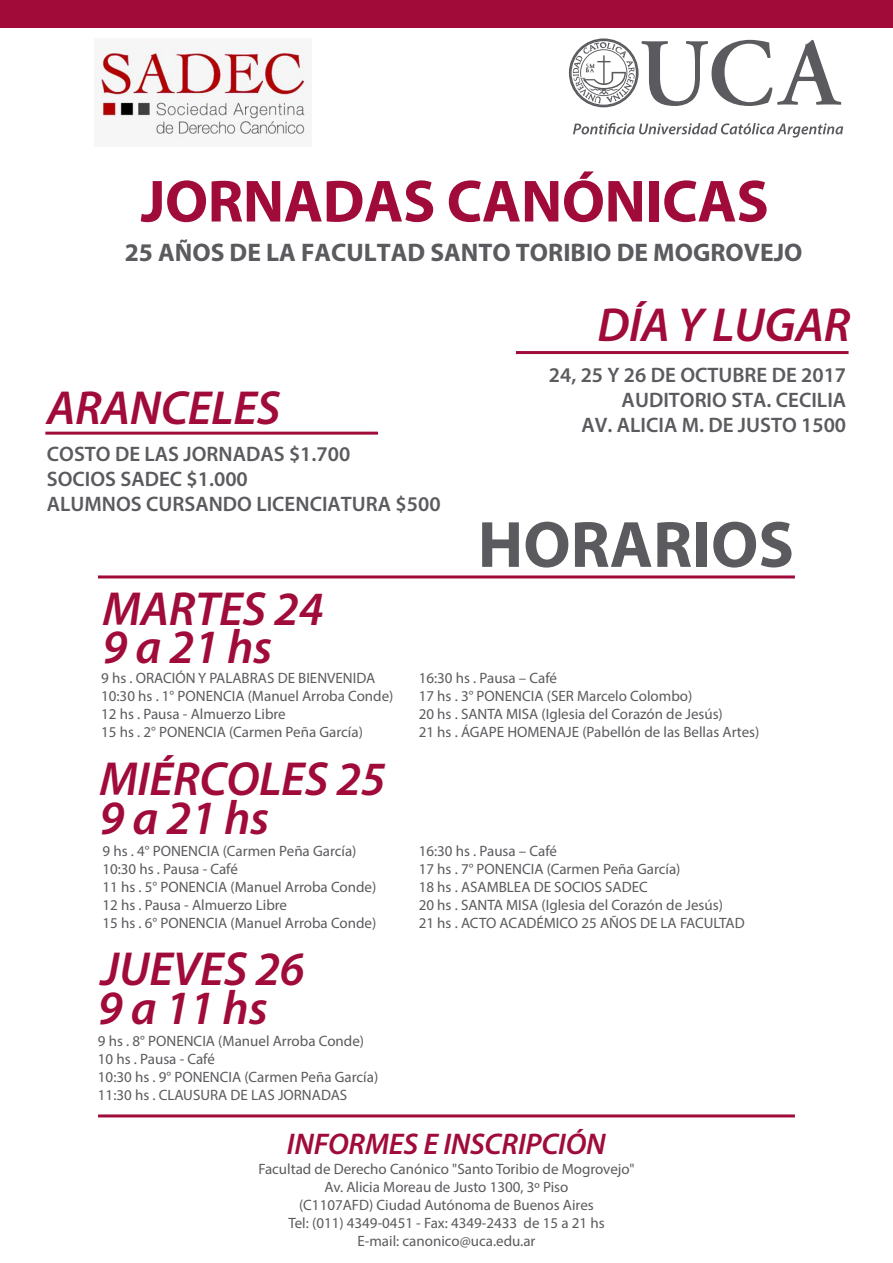
<style>
.page{position:relative;width:893px;height:1263px;background:#fff}
.page>*{position:absolute;margin:0;border:0;box-sizing:border-box;transform-origin:0 0}
.t1{font:700 66px "Myriad Pro";color:#5b5b5f}
.t2{font:700 60px "Myriad Pro";letter-spacing:-.005em;color:#a00b3a}
.t3{font:italic 600 48px/38.8px "Myriad Pro";letter-spacing:-.005em;color:#a00b3a}
.t4{font:italic 600 30px "Myriad Pro";letter-spacing:-.005em;color:#a00b3a}
.t5{font:700 25.5px "Myriad Pro";color:#5b5b5f}
.t6{font:600 21px/25.2px "Myriad Pro";color:#5b5b5f;text-align:right}
.t7{font:15px/18px "Myriad Pro";color:#5b5b5f}
</style>
<div class="page">
<hr style="left:45px;top:432px;width:333px;height:3px;background:#a00b3a">
<hr style="left:516px;top:351px;width:333px;height:3px;background:#a00b3a">
<hr style="left:98px;top:575px;width:697px;height:3px;background:#a00b3a">
<svg style="left:569px;top:38px;width:272px;height:69px"></svg>
<svg style="left:573px;top:123px;width:270px;height:15px"></svg>
<hr style="left:98px;top:1114px;width:697px;height:3px;background:#a00b3a">
<div style="left:0;top:0;width:893px;height:28px;background:#a00b3a"></div>
<img style="left:94px;top:46px;width:214px;height:92px">
<h2 class="t2" style="left:141px;top:162px;width:629px">JORNADAS CANÓNICAS</h2>
<h3 class="t5" style="left:125px;top:236px;width:679px">25 AÑOS DE LA FACULTAD SANTO TORIBIO DE MOGROVEJO</h3>
<h3 class="t3" style="left:47px;top:388px;width:235px">ARANCELES</h3>
<h3 class="t6" style="left:47px;top:441px;width:395px;text-align:left">COSTO DE LAS JORNADAS $1.700<br>SOCIOS SADEC $1.000<br>ALUMNOS CURSANDO LICENCIATURA $500</h3>
<h3 class="t3" style="left:102px;top:589px;width:223px;line-height:37.3px">MARTES 24<br>9 a 21 hs</h3>
<h3 class="t3" style="left:598px;top:304px;width:254px">DÍA Y LUGAR</h3>
<h3 class="t6" style="left:549px;top:362px;width:299px">24, 25 Y 26 DE OCTUBRE DE 2017<br>AUDITORIO STA. CECILIA<br>AV. ALICIA M. DE JUSTO 1500</h3>
<h1 class="t1" style="left:478px;top:502px;width:318px">HORARIOS</h1>
<p class="t7" style="left:101px;top:669px;width:294px">9 hs . ORACIÓN Y PALABRAS DE BIENVENIDA 10:30 hs . 1° PONENCIA (Manuel Arroba Conde)<br>12 hs . Pausa - Almuerzo Libre<br>15 hs . 2° PONENCIA (Carmen Peña García)</p>
<h3 class="t3" style="left:99px;top:758px;width:288px">MIÉRCOLES 25<br>9 a 21 hs</h3>
<p class="t7" style="left:419px;top:669px;width:342px">16:30 hs . Pausa – Café<br>17 hs . 3° PONENCIA (SER Marcelo Colombo)<br>20 hs . SANTA MISA (Iglesia del Corazón de Jesús)<br>21 hs . ÁGAPE HOMENAJE (Pabellón de las Bellas Artes)</p>
<p class="t7" style="left:102px;top:841px;width:275px">9 hs . 4° PONENCIA (Carmen Peña García)<br>10:30 hs . Pausa - Café<br>11 hs . 5° PONENCIA (Manuel Arroba Conde)<br>12 hs . Pausa - Almuerzo Libre<br>15 hs . 6° PONENCIA (Manuel Arroba Conde)</p>
<p class="t7" style="left:419px;top:841px;width:328px">16:30 hs . Pausa – Café<br>17 hs . 7° PONENCIA (Carmen Peña García)<br>18 hs . ASAMBLEA DE SOCIOS SADEC<br>20 hs . SANTA MISA (Iglesia del Corazón de Jesús)<br>21 hs . ACTO ACADÉMICO 25 AÑOS DE LA FACULTAD</p>
<h3 class="t3" style="left:98px;top:948px;width:208px">JUEVES 26<br>9 a 11 hs</h3>
<p class="t7" style="left:98px;top:1031px;width:282px">9 hs . 8° PONENCIA (Manuel Arroba Conde)<br>10 hs . Pausa - Café<br>10:30 hs . 9° PONENCIA (Carmen Peña García)<br>11:30 hs . CLAUSURA DE LAS JORNADAS</p>
<h3 class="t4" style="left:287px;top:1125px;width:320px">INFORMES E INSCRIPCIÓN</h3>
<p class="t7" style="left:258px;top:1160px;width:378px;text-align:center">Facultad de Derecho Canónico "Santo Toribio de Mogrovejo" Av. Alicia Moreau de Justo 1300, 3º Piso<br>(C1107AFD) Ciudad Autónoma de Buenos Aires<br>Tel: (011) 4349-0451 - Fax: 4349-2433 de 15 a 21 hs<br>E-mail: canonico@uca.edu.ar</p>
</div>
